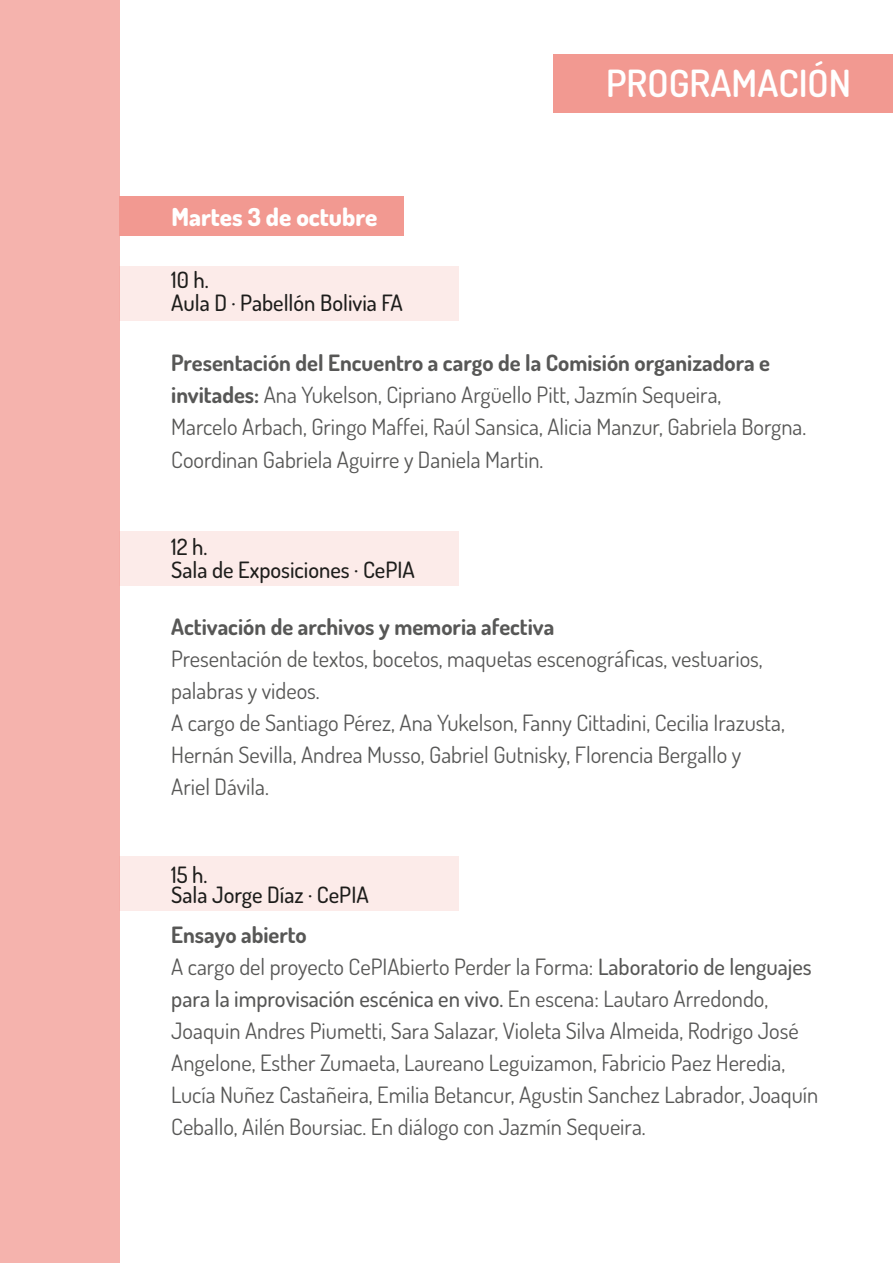
<style>
.page{position:relative;width:893px;height:1263px;background:#fff}
.page>*{position:absolute;margin:0;border:0;box-sizing:border-box;transform-origin:0 0}
.t1{font:600 37.5px "Dosis";color:#fff}
.t2{font:800 24.75px "Dosis";color:#fff}
.t3{font:22.5px/32.1px "Dosis";color:#575756}
.t4{font:500 22.5px/23.1px "Dosis";color:#1d1d1b}
.t5{font:700 22.5px "Dosis";color:#575756}
.s1{font-weight:700}
.s2{font-weight:500}
</style>
<div class="page">
<div style="left:0;top:0;width:119px;height:1263px;background:#f5b3ad"></div>
<div style="left:119px;top:196px;width:284px;height:39px;background:#f29991"></div>
<div style="left:554px;top:55px;width:339px;height:58px;background:#f29991"></div>
<div style="left:119px;top:266px;width:339px;height:55px;background:#fcebe9"></div>
<div style="left:119px;top:532px;width:339px;height:54px;background:#fcebe9"></div>
<div style="left:119px;top:856px;width:339px;height:55px;background:#fcebe9"></div>
<p class="t2" style="left:171px;top:201px;width:207px">Martes 3 de octubre</p>
<p class="t4" style="left:171px;top:268px;width:233px">10 h.<br>Aula D · Pabellón Bolivia FA</p>
<h1 class="t1" style="left:606px;top:59px;width:247px">PROGRAMACIÓN</h1>
<p class="t3" style="left:171px;top:346px;width:636px"><span class="s1">Presentación del Encuentro a cargo de la Comisión organizadora e invitades:</span> Ana Yukelson, Cipriano Argüello Pitt, Jazmín Sequeira,<br>Marcelo Arbach, Gringo Maffei, Raúl Sansica, Alicia Manzur, Gabriela Borgna.<br>Coordinan Gabriela Aguirre y Daniela Martin.</p>
<p class="t4" style="left:171px;top:534px;width:245px">12 h.<br>Sala de Exposiciones · CePIA</p>
<p class="t5" style="left:171px;top:612px;width:385px">Activación de archivos y memoria afectiva</p>
<p class="t3" style="left:171px;top:642px;width:615px">Presentación de textos, bocetos, maquetas escenográficas, vestuarios, palabras y videos.<br>A cargo de Santiago Pérez, Ana Yukelson, Fanny Cittadini, Cecilia Irazusta, Hernán Sevilla, Andrea Musso, Gabriel Gutnisky, Florencia Bergallo y Ariel Dávila.</p>
<p class="t4" style="left:171px;top:864px;width:199px;line-height:20.1px">15 h.<br>Sala Jorge Díaz · CePIA</p>
<p class="t3" style="left:171px;top:918px;width:649px"><span class="s1">Ensayo abierto<br></span>A cargo del proyecto CePIAbierto Perder la Forma: <span class="s2">Laboratorio de lenguajes para la improvisación escénica en vivo.</span> En escena: Lautaro Arredondo, Joaquin Andres Piumetti, Sara Salazar, Violeta Silva Almeida, Rodrigo José Angelone, Esther Zumaeta, Laureano Leguizamon, Fabricio Paez Heredia, Lucía Nuñez Castañeira, Emilia Betancur, Agustin Sanchez Labrador, Joaquín Ceballo, Ailén Boursiac. En diálogo con Jazmín Sequeira.</p>
</div>
